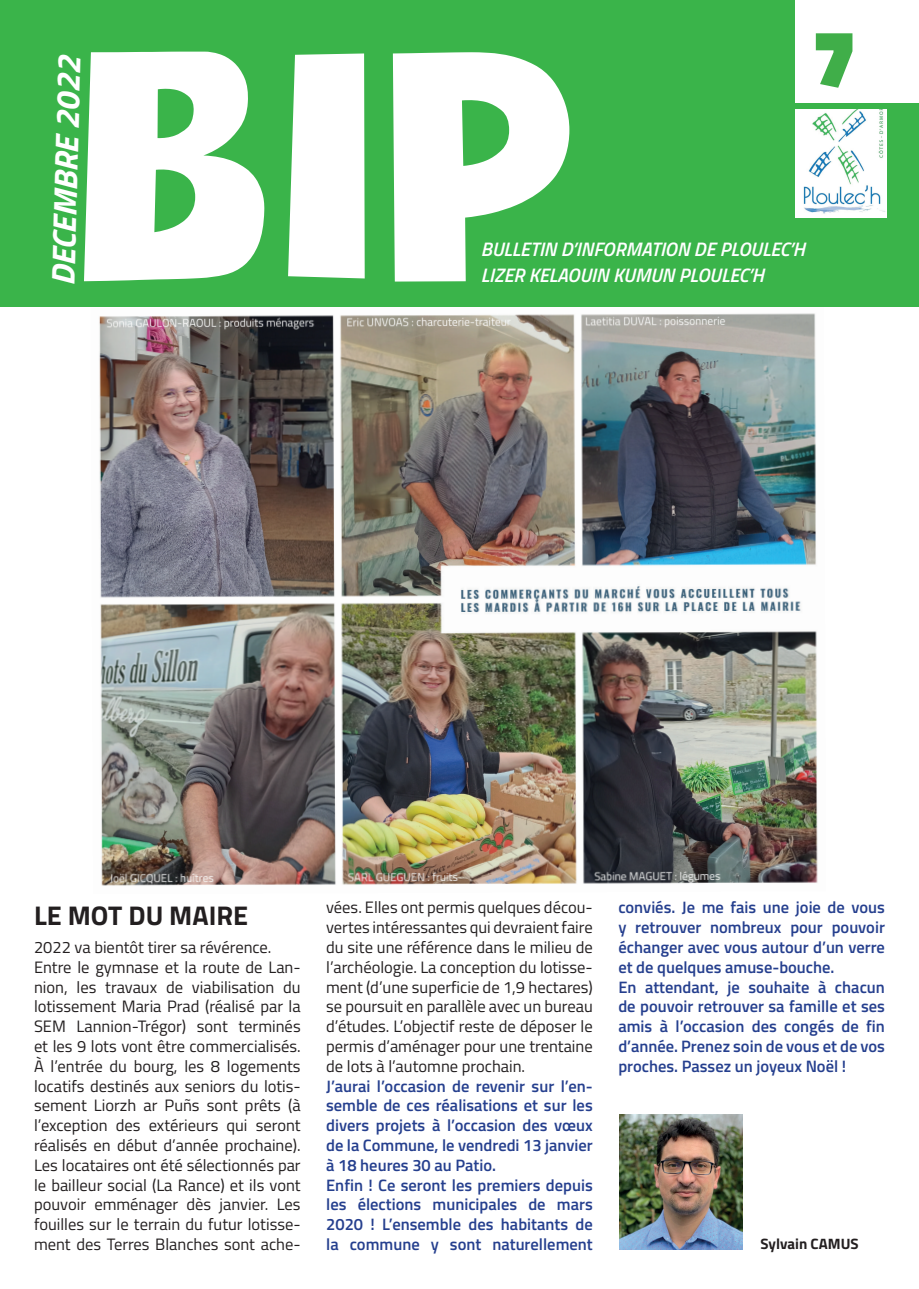
<style>
.page{position:relative;width:919px;height:1289px;background:#fff}
.page>*{position:absolute;margin:0;border:0;box-sizing:border-box;transform-origin:0 0}
.t1{font:316.65px "Cloudy Witha Chanceof Love";color:#fff}
.t2{font:900 81px "Titillium Web";color:#40ae49}
.t3{font:italic 700 33px "Titillium Web";color:#fff}
.t4{font:700 27px "Titillium Web";color:#231f20}
.t5{font:italic 600 19.5px "Titillium Web";color:#fff}
.t6{font:16.5px/19.8px "Titillium Web";color:#231f20;text-align:justify}
.t7{font:600 16.5px/19.8px "Titillium Web";color:#253f8e;text-align:justify}
.t8{font:700 15px "Titillium Web";color:#231f20}
</style>
<div class="page">
<img style="left:91px;top:306px;width:735px;height:580px">
<div style="left:0;top:0;width:918px;height:306px;background:#3ab44a"></div>
<div style="left:795px;top:0;width:123px;height:102px;background:#fff"></div>
<img style="left:795px;top:110px;width:91px;height:107px">
<img style="left:619px;top:1114px;width:123px;height:135px">
<p class="t3" style="left:36px;top:285px;width:231px;rotate:-88deg">DECEMBRE 2022</p>
<p class="t1" style="left:86px;top:-29px;width:510px">BIP</p>
<p class="t5" style="left:481px;top:234px;width:325px">BULLETIN D’INFORMATION DE PLOULEC’H</p>
<p class="t5" style="left:481px;top:260px;width:285px">LIZER KELAOUIN KUMUN PLOULEC’H</p>
<p class="t2" style="left:811px;top:-1px;width:46px">7</p>
<p class="t4" style="left:34px;top:895px;width:216px">LE MOT DU MAIRE</p>
<p class="t6" style="left:34px;top:936px;width:239px">2022 va bientôt tirer sa révérence.</p>
<p class="t6" style="left:34px;top:956px;width:268px">Entre le gymnase et la route de Lan&shy;nion, les travaux de viabilisation du lotissement Maria Prad (réalisé par la SEM Lannion-Trégor) sont terminés et les 9 lots vont être commercialisés.<br>À l’entrée du bourg, les 8 logements locatifs destinés aux seniors du lotis&shy;sement Liorzh ar Puñs sont prêts (à l’exception des extérieurs qui seront réalisés en début d’année prochaine).<br>Les locataires ont été sélectionnés par le bailleur social (La Rance) et ils vont pouvoir emménager dès janvier. Les fouilles sur le terrain du futur lotisse&shy;ment des Terres Blanches sont ache-</p>
<p class="t6" style="left:326px;top:896px;width:268px">vées. Elles ont permis quelques décou&shy;vertes intéressantes qui devraient faire du site une référence dans le milieu de l’archéologie. La conception du lotisse&shy;ment (d’une superficie de 1,9 hectares) se poursuit en parallèle avec un bureau d’études. L’objectif reste de déposer le permis d’aménager pour une trentaine de lots à l’automne prochain.</p>
<p class="t7" style="left:326px;top:1075px;width:268px">J’aurai l’occasion de revenir sur l’en&shy;semble de ces réalisations et sur les divers projets à l’occasion des vœux de la Commune, le vendredi 13 janvier à 18 heures 30 au Patio.</p>
<p class="t7" style="left:326px;top:1174px;width:268px">Enfin ! Ce seront les premiers depuis les élections municipales de mars 2020 ! L’ensemble des habitants de la commune y sont naturellement</p>
<p class="t7" style="left:618px;top:896px;width:268px">conviés. Je me fais une joie de vous y retrouver nombreux pour pouvoir échanger avec vous autour d’un verre et de quelques amuse-bouche.</p>
<p class="t7" style="left:618px;top:976px;width:268px">En attendant, je souhaite à chacun de pouvoir retrouver sa famille et ses amis à l’occasion des congés de fin d’année. Prenez soin de vous et de vos proches. Passez un joyeux Noël !</p>
<p class="t8" style="left:760px;top:1231px;width:100px">Sylvain CAMUS</p>
</div>
